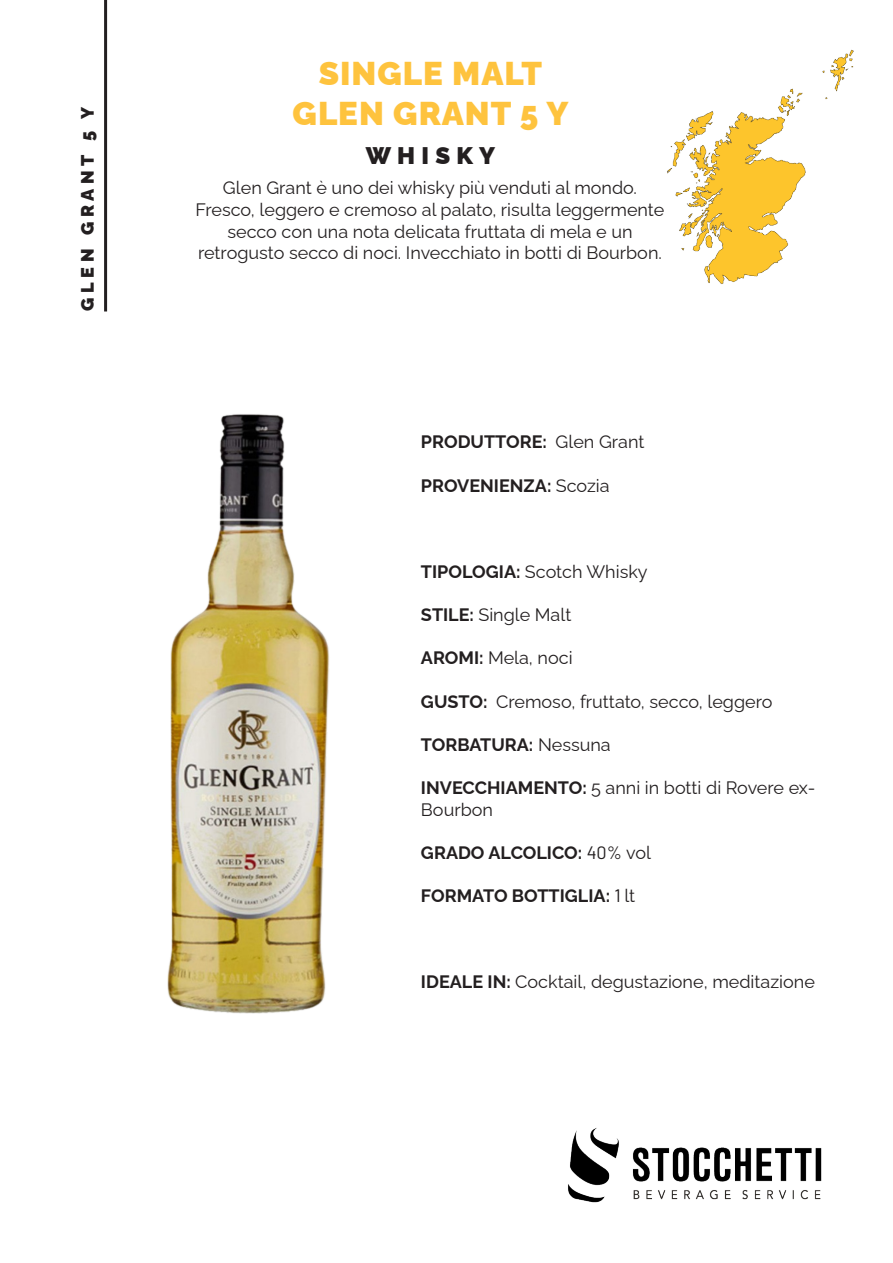
<style>
.page{position:relative;width:893px;height:1263px;background:#fff}
.page>*{position:absolute;margin:0;border:0;box-sizing:border-box;transform-origin:0 0}
.t1{font:900 33px "Raleway";letter-spacing:.03em;color:#fec33e}
.t2{font:900 24px "Raleway";letter-spacing:.26em;color:#231f20}
.t3{font:18px/21.6px "Raleway";color:#231f20}
.t4{font:700 18px "Raleway";color:#231f20}
.t5{font:900 18px "Raleway";letter-spacing:.26em;color:#231f20}
.s1{font-weight:400}
.s2{font-weight:700}
.s3{font-family:"Barlow";font-weight:400}
</style>
<div class="page">
<img style="left:568px;top:1128px;width:254px;height:75px">
<img style="left:167px;top:414px;width:163px;height:600px">
<img style="left:667px;top:49px;width:187px;height:235px">
<hr style="left:104px;top:0;width:3px;height:311px;background:#231f20">
<p class="t5" style="left:73px;top:311px;width:206px;rotate:-90deg">GLEN GRANT 5 Y</p>
<p class="t1" style="left:319px;top:47px;width:225px">SINGLE MALT</p>
<p class="t1" style="left:293px;top:87px;width:277px">GLEN GRANT 5 Y</p>
<p class="t2" style="left:366px;top:137px;width:131px">WHISKY</p>
<p class="t3" style="left:196px;top:175px;width:470px;text-align:center">Glen Grant è uno dei whisky più venduti al mondo.<br>Fresco, leggero e cremoso al palato, risulta leggermente secco con una nota delicata fruttata di mela e un retrogusto secco di noci. Invecchiato in botti di Bourbon.</p>
<p class="t4" style="left:421px;top:428px;width:225px">PRODUTTORE: <span class="s1">Glen Grant</span></p>
<p class="t4" style="left:421px;top:471px;width:190px">PROVENIENZA: <span class="s1">Scozia</span></p>
<p class="t3" style="left:421px;top:559px;width:228px"><span class="s2">TIPOLOGIA:</span> Scotch Whisky</p>
<p class="t3" style="left:421px;top:602px;width:152px"><span class="s2">STILE:</span> Single Malt</p>
<p class="t3" style="left:421px;top:645px;width:153px"><span class="s2">AROMI:</span> Mela, noci</p>
<p class="t3" style="left:421px;top:688px;width:353px"><span class="s2">GUSTO:</span> Cremoso, fruttato, secco, leggero</p>
<p class="t4" style="left:421px;top:730px;width:191px">TORBATURA: <span class="s1">Nessuna</span></p>
<p class="t3" style="left:421px;top:775px;width:396px"><span class="s2">INVECCHIAMENTO:</span> 5 anni in botti di Rovere ex-<br>Bourbon</p>
<p class="t4" style="left:421px;top:838px;width:232px">GRADO ALCOLICO: <span class="s3">40%</span> <span class="s1">vol</span></p>
<p class="t4" style="left:421px;top:881px;width:216px">FORMATO BOTTIGLIA: <span class="s3">1</span> <span class="s1">lt</span></p>
<p class="t3" style="left:421px;top:969px;width:395px"><span class="s2">IDEALE IN:</span> Cocktail, degustazione, meditazione</p>
</div>
